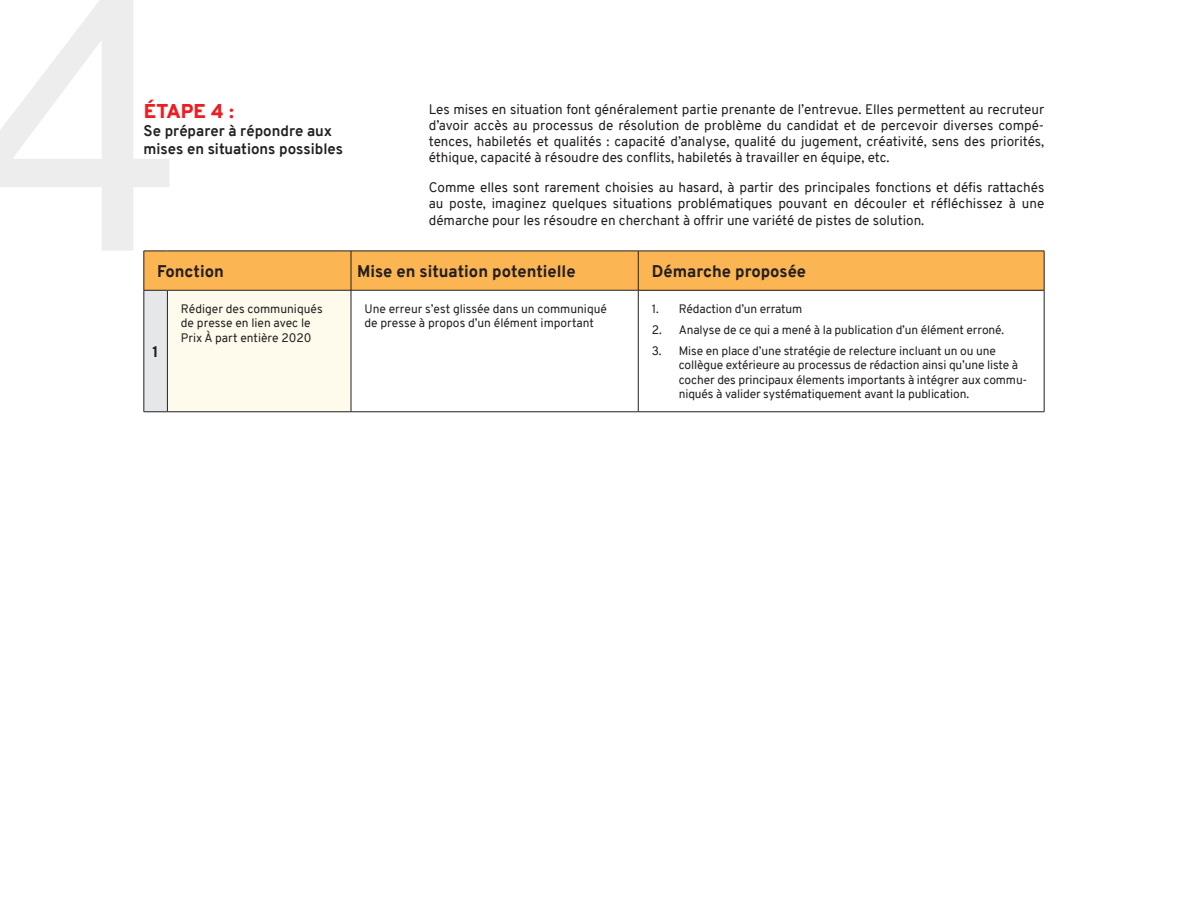
<style>
.page{position:relative;width:1188px;height:918px;background:#fff}
.page>*{position:absolute;margin:0;border:0;box-sizing:border-box;transform-origin:0 0}
.t1{font:900 19.5px "Overpass";letter-spacing:.005em;color:#ee1d23}
.t2{font:800 16.5px "Overpass";color:#231f20}
.t3{font:700 15px/18px "Overpass";color:#231f20}
.t4{font:800 15px "Overpass";color:#231f20}
.t5{font:13.5px/16.2px "Overpass";color:#231f20;text-align:justify}
.t6{font:12px/14.4px "Overpass";letter-spacing:-.01em;color:#231f20}
</style>
<div class="page">
<div style="left:638px;top:251px;width:406px;height:39px;background:#fbb553"></div>
<div style="left:144px;top:290px;width:23px;height:122px;background:#e6e7e9"></div>
<div style="left:167px;top:290px;width:184px;height:122px;background:#fefaec"></div>
<hr style="left:638px;top:251px;width:406px;height:1px;background:#231f20">
<hr style="left:638px;top:251px;width:1px;height:39px;background:#231f20">
<hr style="left:1044px;top:251px;width:1px;height:39px;background:#231f20">
<div style="left:144px;top:251px;width:494px;height:40px;background:#fbb553"></div>
<hr style="left:144px;top:290px;width:1px;height:122px;background:#231f20">
<hr style="left:167px;top:290px;width:184px;height:1px;background:#231f20">
<hr style="left:167px;top:290px;width:1px;height:122px;background:#231f20">
<hr style="left:351px;top:290px;width:287px;height:1px;background:#231f20">
<hr style="left:351px;top:290px;width:1px;height:122px;background:#231f20">
<hr style="left:638px;top:290px;width:406px;height:1px;background:#231f20">
<hr style="left:638px;top:290px;width:1px;height:122px;background:#231f20">
<hr style="left:1044px;top:290px;width:1px;height:122px;background:#231f20">
<svg style="left:144px;top:412px;width:23px;height:1px"></svg>
<hr style="left:167px;top:412px;width:184px;height:1px;background:#231f20">
<hr style="left:351px;top:412px;width:287px;height:1px;background:#231f20">
<hr style="left:638px;top:412px;width:406px;height:1px;background:#231f20">
<p class="t1" style="left:144px;top:98px;width:92px">ÉTAPE 4 :</p>
<p class="t3" style="left:144px;top:122px;width:201px">Se préparer à répondre aux mises en situations possibles</p>
<p class="t5" style="left:429px;top:101px;width:617px">Les mises en situation font généralement partie prenante de l’entrevue. Elles permettent au recruteur d’avoir accès au processus de résolution de problème du candidat et de percevoir diverses compé&shy;tences, habiletés et qualités : capacité d’analyse, qualité du jugement, créativité, sens des priorités, éthique, capacité à résoudre des conflits, habiletés à travailler en équipe, etc.</p>
<p class="t5" style="left:429px;top:179px;width:617px">Comme elles sont rarement choisies au hasard, à partir des principales fonctions et défis rattachés au poste, imaginez quelques situations problématiques pouvant en découler et réfléchissez à une démarche pour les résoudre en cherchant à offrir une variété de pistes de solution.</p>
<p class="t2" style="left:157px;top:259px;width:68px">Fonction</p>
<p class="t2" style="left:357px;top:259px;width:220px">Mise en situation potentielle</p>
<p class="t2" style="left:652px;top:259px;width:156px">Démarche proposée</p>
<p class="t4" style="left:153px;top:341px;width:8px">1</p>
<p class="t6" style="left:181px;top:301px;width:143px">Rédiger des communiqués de presse en lien avec le<br>Prix À part entière 2020</p>
<p class="t6" style="left:364px;top:301px;width:244px">Une erreur s’est glissée dans un communiqué de presse à propos d’un élément important</p>
<p class="t6" style="left:652px;top:301px;width:152px">1. Rédaction d’un erratum</p>
<p class="t6" style="left:652px;top:323px;width:354px">2. Analyse de ce qui a mené à la publication d’un élément erroné.</p>
<p class="t6" style="left:679px;top:344px;width:350px;text-indent:-27px">3. Mise en place d’une stratégie de relecture incluant un ou une collègue extérieure au processus de rédaction ainsi qu’une liste à cocher des principaux élements importants à intégrer aux commu&shy;niqués à valider systématiquement avant la publication.</p>
</div>
